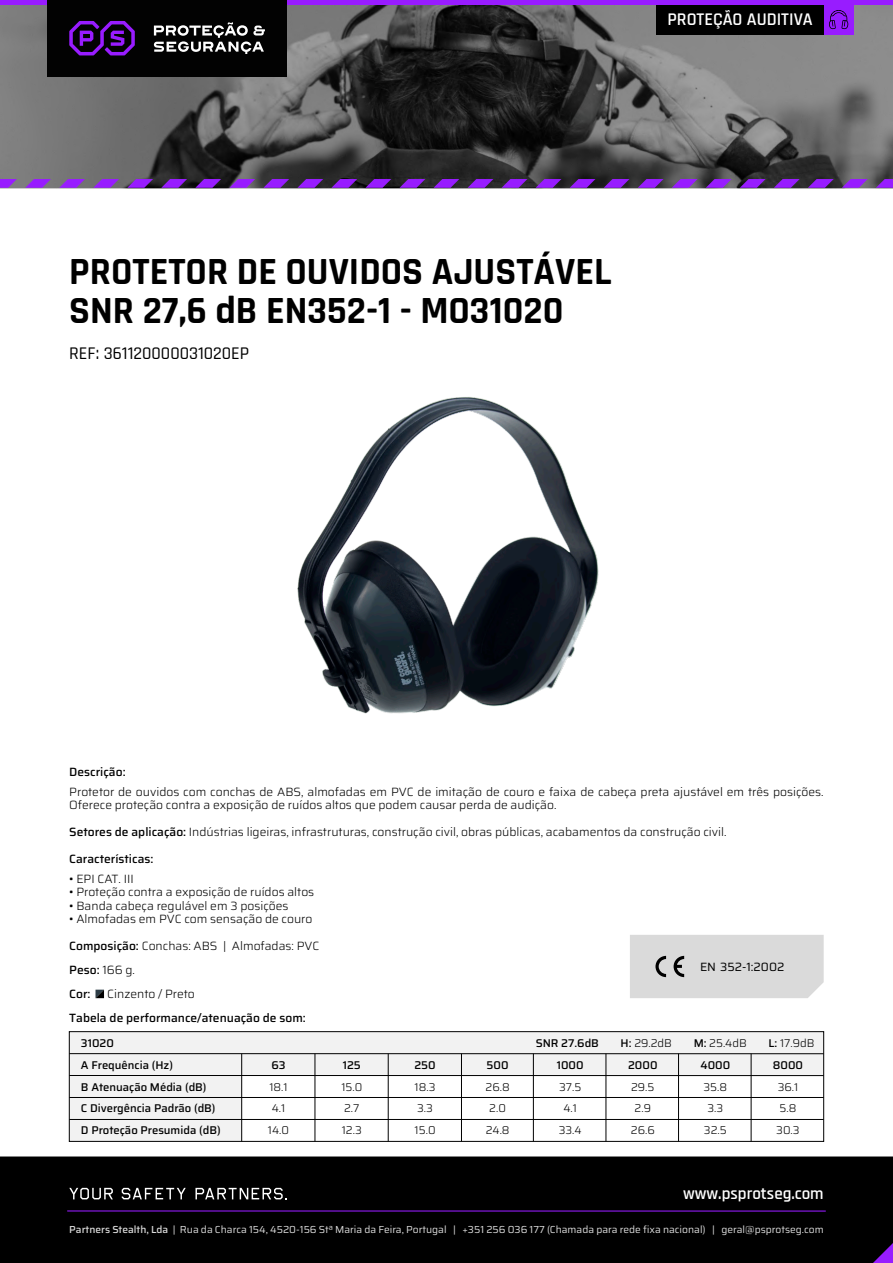
<style>
.page{position:relative;width:893px;height:1263px;background:#fff}
.page>*{position:absolute;margin:0;border:0;box-sizing:border-box;transform-origin:0 0}
.t1{font:700 38.85px/38.8px "Rajdhani";color:#000}
.t2{font:500 18px "Rajdhani";color:#000}
.t3{font:600 18px "Rajdhani";color:#fff}
.t4{font:600 16.95px "Rajdhani";color:#fff}
.t5{font:300 12px/24px "Saira";color:#000}
.t6{font:500 12px "Saira";color:#000}
.t7{font:12px "Saira";color:#000}
.t8{font:500 11.25px/21.6px "Saira";color:#000}
.t9{font:300 11.25px/21.6px "Saira";color:#000;text-align:center}
.t10{font:10.2px "Saira";color:#dadada}
.s1{font-weight:500}
</style>
<div class="page">
<img style="left:0;top:5px;width:893px;height:183px">
<div style="left:0;top:1156px;width:893px;height:107px;background:#000"></div>
<svg style="left:69px;top:1188px;width:44px;height:11px"></svg>
<svg style="left:122px;top:1188px;width:64px;height:11px"></svg>
<svg style="left:195px;top:1188px;width:92px;height:11px"></svg>
<hr style="left:67px;top:1210px;width:759px;height:1px;background:#981cff">
<div style="left:630px;top:935px;width:194px;height:63px;background:#dadada"></div>
<div style="left:0;top:0;width:893px;height:5px;background:#981cff"></div>
<div style="left:47px;top:0;width:240px;height:76px;background:#020202"></div>
<svg style="left:154px;top:22px;width:111px;height:32px"></svg>
<svg style="left:69px;top:21px;width:66px;height:34px"></svg>
<div style="left:656px;top:5px;width:168px;height:29px;background:#000"></div>
<div style="left:824px;top:5px;width:29px;height:29px;background:#981cff"></div>
<svg style="left:829px;top:10px;width:19px;height:19px"></svg>
<svg style="left:873px;top:1243px;width:20px;height:20px"></svg>
<svg style="left:0;top:179px;width:17px;height:9px"></svg>
<svg style="left:263px;top:179px;width:26px;height:9px"></svg>
<svg style="left:536px;top:179px;width:25px;height:9px"></svg>
<svg style="left:740px;top:179px;width:26px;height:9px"></svg>
<svg style="left:127px;top:179px;width:26px;height:9px"></svg>
<svg style="left:399px;top:179px;width:26px;height:9px"></svg>
<svg style="left:672px;top:179px;width:26px;height:9px"></svg>
<svg style="left:876px;top:179px;width:17px;height:9px"></svg>
<svg style="left:59px;top:179px;width:26px;height:9px"></svg>
<svg style="left:331px;top:179px;width:26px;height:9px"></svg>
<svg style="left:604px;top:179px;width:25px;height:9px"></svg>
<svg style="left:808px;top:179px;width:26px;height:9px"></svg>
<svg style="left:195px;top:179px;width:26px;height:9px"></svg>
<svg style="left:468px;top:179px;width:25px;height:9px"></svg>
<svg style="left:25px;top:179px;width:26px;height:9px"></svg>
<svg style="left:297px;top:179px;width:26px;height:9px"></svg>
<svg style="left:570px;top:179px;width:25px;height:9px"></svg>
<svg style="left:774px;top:179px;width:26px;height:9px"></svg>
<svg style="left:161px;top:179px;width:26px;height:9px"></svg>
<svg style="left:434px;top:179px;width:25px;height:9px"></svg>
<svg style="left:706px;top:179px;width:26px;height:9px"></svg>
<svg style="left:93px;top:179px;width:26px;height:9px"></svg>
<svg style="left:365px;top:179px;width:26px;height:9px"></svg>
<svg style="left:638px;top:179px;width:25px;height:9px"></svg>
<svg style="left:842px;top:179px;width:26px;height:9px"></svg>
<svg style="left:229px;top:179px;width:26px;height:9px"></svg>
<svg style="left:502px;top:179px;width:25px;height:9px"></svg>
<svg style="left:96px;top:990px;width:8px;height:8px"></svg>
<div style="left:69px;top:1075px;width:173px;height:66px;background:#f2f2f2"></div>
<div style="left:69px;top:1032px;width:755px;height:43px;background:#f2f2f2"></div>
<div style="left:69px;top:1031px;width:755px;height:111px;border:1px solid #000"></div>
<hr style="left:69px;top:1075px;width:755px;height:1px;background:#000">
<hr style="left:69px;top:1053px;width:755px;height:1px;background:#000">
<hr style="left:69px;top:1097px;width:755px;height:1px;background:#000">
<hr style="left:69px;top:1119px;width:755px;height:1px;background:#000">
<hr style="left:388px;top:1054px;width:1px;height:87px;background:#000">
<hr style="left:315px;top:1054px;width:1px;height:87px;background:#000">
<hr style="left:241px;top:1054px;width:1px;height:87px;background:#000">
<hr style="left:533px;top:1054px;width:1px;height:87px;background:#000">
<hr style="left:606px;top:1054px;width:1px;height:87px;background:#000">
<hr style="left:678px;top:1054px;width:1px;height:87px;background:#000">
<hr style="left:751px;top:1054px;width:1px;height:87px;background:#000">
<hr style="left:461px;top:1054px;width:1px;height:87px;background:#000">
<img style="left:297px;top:397px;width:302px;height:317px">
<h2 class="t3" style="left:667px;top:8px;width:147px">PROTEÇÃO AUDITIVA</h2>
<h1 class="t1" style="left:69px;top:254px;width:544px">PROTETOR DE OUVIDOS AJUSTÁVEL<br>SNR 27,6 dB EN352-1 - MO31020</h1>
<h2 class="t2" style="left:69px;top:342px;width:182px">REF: 361120000031020EP</h2>
<p class="t6" style="left:69px;top:762px;width:58px">Descrição:</p>
<p class="t5" style="left:69px;top:785px;width:756px;line-height:13.5px">Protetor de ouvidos com conchas de ABS, almofadas em PVC de imitação de couro e faixa de cabeça preta ajustável em três posições.<br>Oferece proteção contra a exposição de ruídos altos que podem causar perda de audição.</p>
<p class="t5" style="left:69px;top:820px;width:659px"><span class="s1">Setores de aplicação:</span> Indústrias ligeiras, infrastruturas, construção civil, obras públicas, acabamentos da construção civil.</p>
<p class="t6" style="left:69px;top:849px;width:86px">Características:</p>
<p class="t5" style="left:69px;top:866px;width:66px">• EPI CAT. III</p>
<p class="t5" style="left:69px;top:880px;width:246px">• Proteção contra a exposição de ruídos altos</p>
<p class="t5" style="left:69px;top:893px;width:221px">• Banda cabeça regulável em 3 posições</p>
<p class="t5" style="left:69px;top:907px;width:245px">• Almofadas em PVC com sensação de couro</p>
<p class="t5" style="left:69px;top:934px;width:252px"><span class="s1">Composição:</span> Conchas: ABS | Almofadas: PVC<br><span class="s1">Peso:</span> 166 g.<br><span class="s1">Cor:</span></p>
<p class="t7" style="left:700px;top:957px;width:86px">EN 352-1:2002</p>
<p class="t5" style="left:107px;top:982px;width:89px">Cinzento / Preto</p>
<p class="t6" style="left:69px;top:1008px;width:238px">Tabela de performance/atenuação de som:</p>
<p class="t8" style="left:81px;top:1032px;width:35px">31020</p>
<p class="t8" style="left:536px;top:1032px;width:65px">SNR 27.6dB</p>
<p class="t9" style="left:621px;top:1032px;width:53px"><span class="s1">H:</span> 29.2dB</p>
<p class="t9" style="left:694px;top:1032px;width:55px"><span class="s1">M:</span> 25.4dB</p>
<p class="t9" style="left:768px;top:1032px;width:48px"><span class="s1">L:</span> 17.9dB</p>
<p class="t8" style="left:414px;top:1054px;width:23px">250</p>
<p class="t9" style="left:415px;top:1076px;width:22px;text-align:left">18.3<br>3.3<br>15.0</p>
<p class="t8" style="left:81px;top:1054px;width:141px">A Frequência (Hz)<br>B Atenuação Média (dB)<br>C Divergência Padrão (dB)<br>D Proteção Presumida (dB)</p>
<p class="t8" style="left:271px;top:1054px;width:16px">63</p>
<p class="t9" style="left:268px;top:1076px;width:23px">18.1<br>4.1<br>14.0</p>
<p class="t8" style="left:343px;top:1054px;width:20px">125</p>
<p class="t9" style="left:341px;top:1076px;width:22px;text-align:left">15.0<br>2.7<br>12.3</p>
<p class="t8" style="left:487px;top:1054px;width:24px">500</p>
<p class="t9" style="left:486px;top:1076px;width:26px">26.8<br>2.0<br>24.8</p>
<p class="t8" style="left:557px;top:1054px;width:28px">1000</p>
<p class="t9" style="left:559px;top:1076px;width:24px">37.5<br>4.1<br>33.4</p>
<p class="t8" style="left:628px;top:1054px;width:31px">2000</p>
<p class="t9" style="left:631px;top:1076px;width:25px">29.5<br>2.9<br>26.6</p>
<p class="t8" style="left:700px;top:1054px;width:31px">4000</p>
<p class="t9" style="left:704px;top:1076px;width:25px">35.8<br>3.3<br>32.5</p>
<p class="t8" style="left:773px;top:1054px;width:32px">8000</p>
<p class="t9" style="left:776px;top:1076px;width:25px;text-align:left">36.1<br>5.8<br>30.3</p>
<h3 class="t4" style="left:683px;top:1183px;width:142px">www.psprotseg.com</h3>
<p class="t10" style="left:69px;top:1221px;width:756px"><span class="s1">Partners Stealth, Lda</span> | Rua da Charca 154, 4520-156 Stª Maria da Feira, Portugal | +351 256 036 177 (Chamada para rede fixa nacional) | geral@psprotseg.com</p>
</div>
